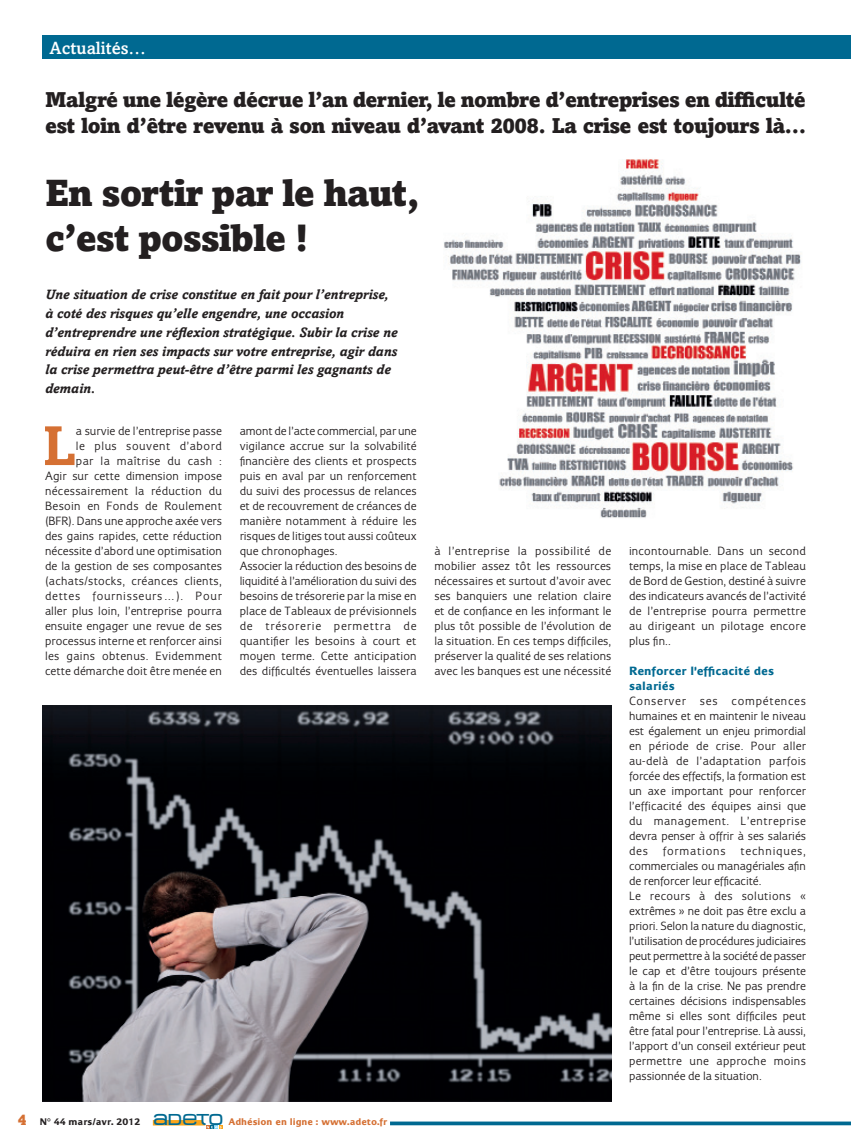
<style>
.page{position:relative;width:851px;height:1134px;background:#fff}
.page>*{position:absolute;margin:0;border:0;box-sizing:border-box;transform-origin:0 0}
.t1{font:700 55.75px "Amasis";color:#d57033}
.t2{font:900 37.5px/45px "Amasis";letter-spacing:-.03em;color:#231f20}
.t3{font:900 21.25px/25.5px "Amasis";letter-spacing:-.03em;color:#231f20}
.t4{font:500 17.5px "Amasis";color:#fff}
.t5{font:900 15px "Amasis";color:#d57033}
.t6{font:italic 700 13.75px/18.8px "Amasis";color:#231f20}
.t7{font:12.5px/15px "Eurocrat";letter-spacing:.01em;color:#231f20}
.t8{font:700 12.5px/15px "Eurocrat";color:#006991}
.t9{font:700 10px "Eurocrat";color:#d57033}
.s1{color:#231f20}
.s2{font-family:"Metro DF";font-weight:400;font-size:15.75px;color:#006991}
</style>
<div class="page">
<svg style="left:390px;top:1121px;width:460px;height:4px;background:#237da0"></svg>
<div style="left:43px;top:35px;width:807px;height:23px;background:#006991"></div>
<svg style="left:153px;top:1120px;width:69px;height:9px"></svg>
<img style="left:43px;top:705px;width:568px;height:396px">
<img style="left:444px;top:159px;width:357px;height:359px">
<h3 class="t4" style="left:50px;top:37px;width:98px">Actualités…</h3>
<h3 class="t3" style="left:45px;top:87px;width:762px">Malgré une légère décrue l’an dernier, le nombre d’entreprises en difficulté est loin d’être revenu à son niveau d’avant 2008. La crise est toujours là…</h3>
<h2 class="t2" style="left:45px;top:170px;width:376px">En sortir par le haut, c’est possible !</h2>
<p class="t6" style="left:45px;top:285px;width:354px">Une situation de crise constitue en fait pour l’entreprise, à coté des risques qu’elle engendre, une occasion d’entreprendre une réflexion stratégique. Subir la crise ne réduira en rien ses impacts sur votre entreprise, agir dans la crise permettra peut-être d’être parmi les gagnants de demain.</p>
<h1 class="t1" style="left:43px;top:412px;width:35px">L</h1>
<p class="t7" style="left:45px;top:423px;width:178px;text-align:right">a survie de l’entreprise passe<br>le plus souvent d’abord<br>par la maîtrise du cash :<br>Agir sur cette dimension impose nécessairement la réduction du<br>Besoin en Fonds de Roulement (BFR). Dans une approche axée vers des gains rapides, cette réduction nécessite d’abord une optimisation de la gestion de ses composantes (achats/stocks, créances clients, dettes fournisseurs…). Pour aller plus loin, l’entreprise pourra ensuite engager une revue de ses processus interne et renforcer ainsi les gains obtenus. Evidemment cette démarche doit être menée en</p>
<p class="t7" style="left:240px;top:423px;width:178px">amont de l’acte commercial, par une vigilance accrue sur la solvabilité financière des clients et prospects puis en aval par un renforcement du suivi des processus de relances et de recouvrement de créances de manière notamment à réduire les risques de litiges tout aussi coûteux que chronophages.<br>Associer la réduction des besoins de liquidité à l’amélioration du suivi des besoins de trésorerie par la mise en place de Tableaux de prévisionnels de trésorerie permettra de quantifier les besoins à court et moyen terme. Cette anticipation des difficultés éventuelles laissera</p>
<p class="t5" style="left:18px;top:1110px;width:10px">4</p>
<p class="t9" style="left:40px;top:1116px;width:349px"><span class="s1">N° 44 mars/avr. 2012</span> <span class="s2">ADETO</span> Adhésion en ligne : www.adeto.fr</p>
<p class="t7" style="left:434px;top:543px;width:178px;text-align:justify">à l’entreprise la possibilité de mobilier assez tôt les ressources nécessaires et surtout d’avoir avec ses banquiers une relation claire et de confiance en les informant le plus tôt possible de l’évolution de la situation. En ces temps difficiles, préserver la qualité de ses relations avec les banques est une nécessité</p>
<p class="t7" style="left:629px;top:543px;width:178px;text-align:justify">incontournable. Dans un second temps, la mise en place de Tableau de Bord de Gestion, destiné à suivre des indicateurs avancés de l’activité de l’entreprise pourra permettre au dirigeant un pilotage encore plus fin..</p>
<p class="t8" style="left:629px;top:663px;width:147px">Renforcer l’efficacité des salariés</p>
<p class="t7" style="left:629px;top:693px;width:178px">Conserver ses compétences humaines et en maintenir le niveau est également un enjeu primordial en période de crise. Pour aller au-delà de l’adaptation parfois forcée des effectifs, la formation est un axe important pour renforcer l’efficacité des équipes ainsi que du management. L’entreprise devra penser à offrir à ses salariés des formations techniques, commerciales ou managériales afin de renforcer leur efficacité.<br>Le recours à des solutions « extrêmes » ne doit pas être exclu a priori. Selon la nature du diagnostic, l’utilisation de procédures judiciaires peut permettre à la société de passer le cap et d’être toujours présente à la fin de la crise. Ne pas prendre certaines décisions indispensables même si elles sont difficiles peut être fatal pour l’entreprise. Là aussi, l’apport d’un conseil extérieur peut permettre une approche moins passionnée de la situation.</p>
</div>
